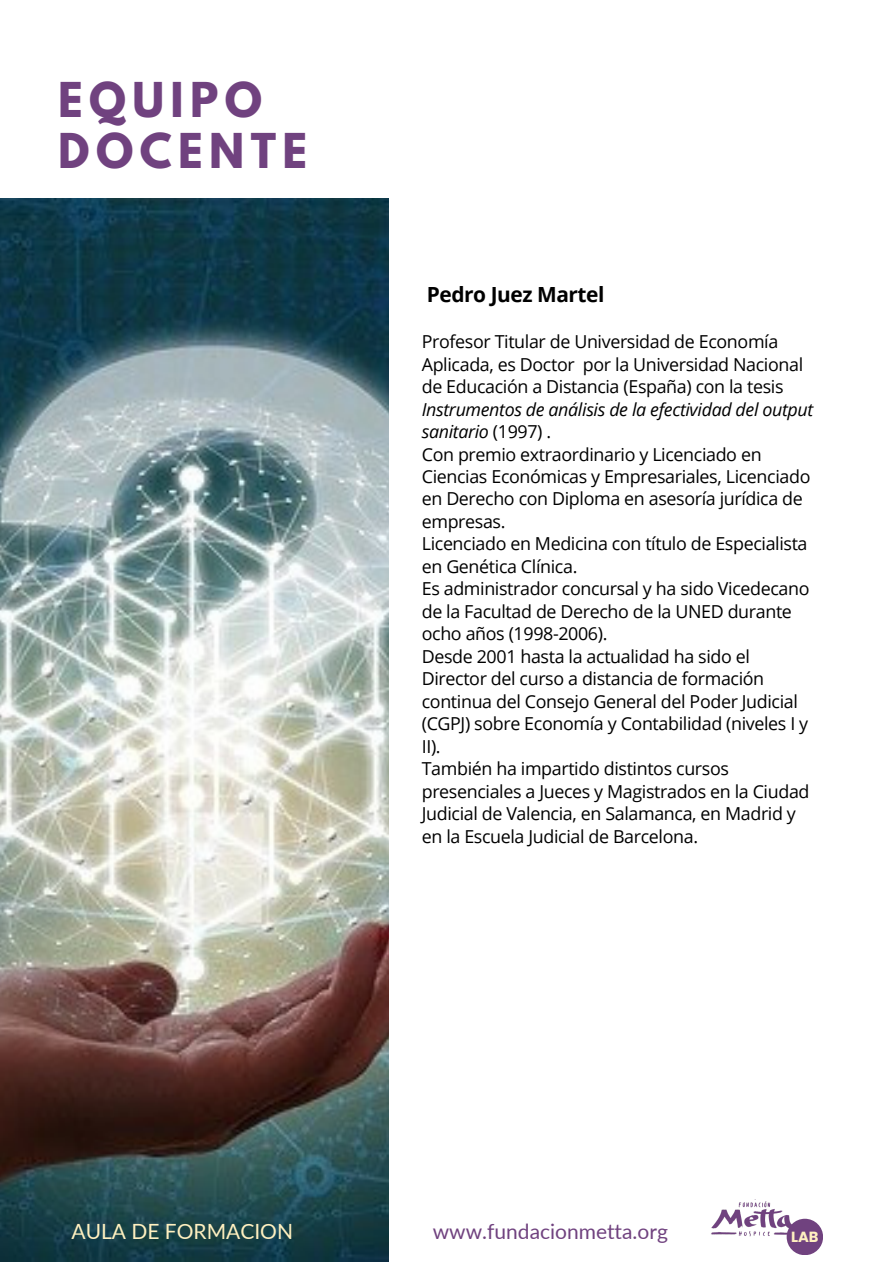
<style>
.page{position:relative;width:893px;height:1264px;background:#fff}
.page>*{position:absolute;margin:0;border:0;box-sizing:border-box;transform-origin:0 0}
.t1{font:700 42.6px "League Spartan";letter-spacing:.15em;color:#70427f}
.t2{font:21px "Lato";color:#70427f}
.t3{font:21px "Lato";color:#fff0c0}
.t4{font:700 20.85px "Open Sans";letter-spacing:-.02em;color:#000}
.t5{font:17.85px/22.5px "Open Sans";letter-spacing:-.02em;color:#000}
.t6{font:700 14.7px "Poppins";color:#fff0c0}
.s1{font-style:italic}
</style>
<div class="page">
<img style="left:0;top:198px;width:388px;height:1063px">
<img style="left:711px;top:1199px;width:112px;height:56px">
<div style="left:786px;top:1218px;width:37px;height:37px;background:#70427f;border-radius:50%"></div>
<p class="t1" style="left:58px;top:79px;width:205px">EQUIPO</p>
<p class="t1" style="left:58px;top:130px;width:250px">DOCENTE</p>
<p class="t4" style="left:427px;top:280px;width:179px">Pedro Juez Martel</p>
<p class="t5" style="left:422px;top:330px;width:393px">Profesor Titular de Universidad de Economía Aplicada, es Doctor por la Universidad Nacional de Educación a Distancia (España) con la tesis <span class="s1">Instrumentos de análisis de la efectividad del output sanitario</span> (1997) .</p>
<p class="t5" style="left:422px;top:442px;width:390px">Con premio extraordinario y Licenciado en Ciencias Económicas y Empresariales, Licenciado en Derecho con Diploma en asesoría jurídica de empresas.</p>
<p class="t5" style="left:422px;top:532px;width:387px">Licenciado en Medicina con título de Especialista en Genética Clínica.</p>
<p class="t5" style="left:422px;top:577px;width:389px">Es administrador concursal y ha sido Vicedecano de la Facultad de Derecho de la UNED durante ocho años (1998-2006).</p>
<p class="t5" style="left:422px;top:644px;width:388px">Desde 2001 hasta la actualidad ha sido el Director del curso a distancia de formación continua del Consejo General del Poder Judicial (CGPJ) sobre Economía y Contabilidad (niveles I y II).</p>
<p class="t5" style="left:422px;top:757px;width:389px">También ha impartido distintos cursos presenciales a Jueces y Magistrados en la Ciudad Judicial de Valencia, en Salamanca, en Madrid y en la Escuela Judicial de Barcelona.</p>
<p class="t3" style="left:71px;top:1218px;width:223px">AULA DE FORMACION</p>
<p class="t2" style="left:433px;top:1218px;width:237px">www.fundacionmetta.org</p>
<p class="t6" style="left:791px;top:1226px;width:29px">LAB</p>
</div>
